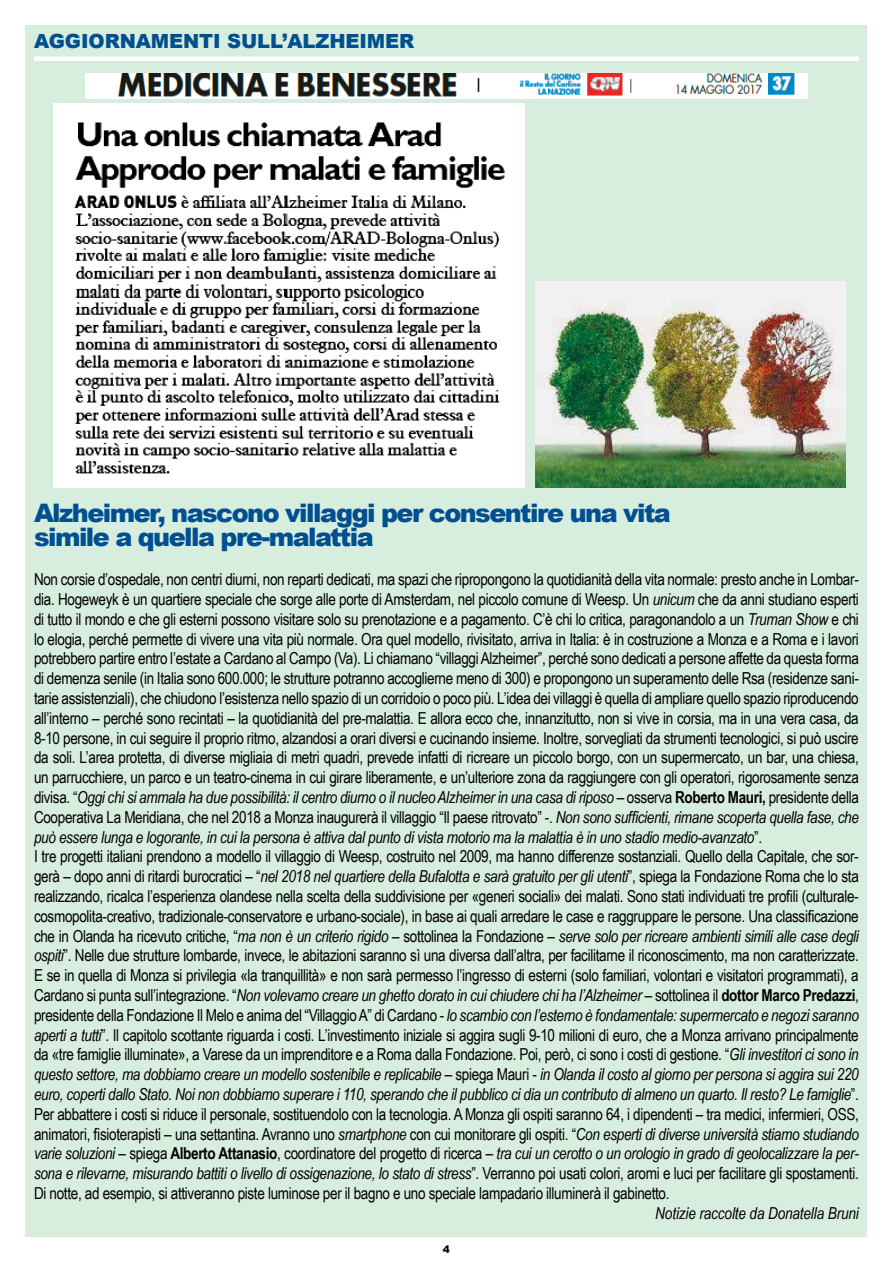
<style>
.page{position:relative;width:893px;height:1263px;background:#fff}
.page>*{position:absolute;margin:0;border:0;box-sizing:border-box;transform-origin:0 0}
.t1{font:900 25.5px/24px "Arial";letter-spacing:-.06em;color:#004f91}
.t2{font:900 19.5px "Arial";letter-spacing:-.005em;color:#004f91}
.t3{font:16.5px/19.8px "Arial Narrow";letter-spacing:-.02em;color:#000}
.t4{font:italic 16.5px "Arial Narrow";letter-spacing:-.005em;color:#000}
.t5{font:900 10.5px "Arial";color:#000}
.s1{font-style:italic}
.s2{font-weight:700}
</style>
<div class="page">
<div style="left:26px;top:26px;width:841px;height:1211px;background:#d7eddd"></div>
<div style="left:34px;top:56px;width:825px;height:5px;background:#fff"></div>
<img style="left:536px;top:282px;width:309px;height:206px">
<img style="left:54px;top:103px;width:470px;height:385px">
<img style="left:85px;top:73px;width:723px;height:25px">
<p class="t2" style="left:34px;top:27px;width:382px">AGGIORNAMENTI SULL’ALZHEIMER</p>
<h1 class="t1" style="left:34px;top:500px;width:638px">Alzheimer, nascono villaggi per consentire una vita simile a quella pre-malattia</h1>
<p class="t3" style="left:34px;top:569px;width:826px">Non corsie d’ospedale, non centri diurni, non reparti dedicati, ma spazi che ripropongono la quotidianità della vita normale: presto anche in Lombar&shy;dia. Hogeweyk è un quartiere speciale che sorge alle porte di Amsterdam, nel piccolo comune di Weesp. Un <span class="s1">unicum</span> che da anni studiano esperti di tutto il mondo e che gli esterni possono visitare solo su prenotazione e a pagamento. C’è chi lo critica, paragonandolo a un <span class="s1">Truman Show</span> e chi lo elogia, perché permette di vivere una vita più normale. Ora quel modello, rivisitato, arriva in Italia: è in costruzione a Monza e a Roma e i lavori potrebbero partire entro l’estate a Cardano al Campo (Va). Li chiamano “villaggi Alzheimer”, perché sono dedicati a persone affette da questa forma di demenza senile (in Italia sono 600.000; le strutture potranno accoglierne meno di 300) e propongono un superamento delle Rsa (residenze sani&shy;tarie assistenziali), che chiudono l’esistenza nello spazio di un corridoio o poco più. L’idea dei villaggi è quella di ampliare quello spazio riproducendo all’interno – perché sono recintati – la quotidianità del pre-malattia. E allora ecco che, innanzitutto, non si vive in corsia, ma in una vera casa, da 8-10 persone, in cui seguire il proprio ritmo, alzandosi a orari diversi e cucinando insieme. Inoltre, sorvegliati da strumenti tecnologici, si può uscire da soli. L’area protetta, di diverse migliaia di metri quadri, prevede infatti di ricreare un piccolo borgo, con un supermercato, un bar, una chiesa, un parrucchiere, un parco e un teatro-cinema in cui girare liberamente, e un’ulteriore zona da raggiungere con gli operatori, rigorosamente senza divisa. “<span class="s1">Oggi chi si ammala ha due possibilità: il centro diurno o il nucleo Alzheimer in una casa di riposo</span> – osserva <span class="s2">Roberto Mauri,</span> presidente della Cooperativa La Meridiana, che nel 2018 a Monza inaugurerà il villaggio “Il paese ritrovato” -. <span class="s1">Non sono sufficienti, rimane scoperta quella fase, che può essere lunga e logorante, in cui la persona è attiva dal punto di vista motorio ma la malattia è in uno stadio medio-avanzato</span>”.<br>I tre progetti italiani prendono a modello il villaggio di Weesp, costruito nel 2009, ma hanno differenze sostanziali. Quello della Capitale, che sor&shy;gerà – dopo anni di ritardi burocratici – “<span class="s1">nel 2018 nel quartiere della Bufalotta e sarà gratuito per gli utenti</span>”, spiega la Fondazione Roma che lo sta realizzando, ricalca l’esperienza olandese nella scelta della suddivisione per «generi sociali» dei malati. Sono stati individuati tre profili (culturale&shy;cosmopolita-creativo, tradizionale-conservatore e urbano-sociale), in base ai quali arredare le case e raggruppare le persone. Una classificazione che in Olanda ha ricevuto critiche, “<span class="s1">ma non è un criterio rigido</span> – sottolinea la Fondazione – <span class="s1">serve solo per ricreare ambienti simili alle case degli ospiti</span>”. Nelle due strutture lombarde, invece, le abitazioni saranno sì una diversa dall’altra, per facilitarne il riconoscimento, ma non caratterizzate.<br>E se in quella di Monza si privilegia «la tranquillità» e non sarà permesso l’ingresso di esterni (solo familiari, volontari e visitatori programmati), a Cardano si punta sull’integrazione. “<span class="s1">Non volevamo creare un ghetto dorato in cui chiudere chi ha l’Alzheimer</span> – sottolinea il <span class="s2">dottor Marco Predazzi</span>, presidente della Fondazione Il Melo e anima del “Villaggio A” di Cardano - <span class="s1">lo scambio con l’esterno è fondamentale: supermercato e negozi saranno aperti a tutti</span>”. Il capitolo scottante riguarda i costi. L’investimento iniziale si aggira sugli 9-10 milioni di euro, che a Monza arrivano principalmente da «tre famiglie illuminate», a Varese da un imprenditore e a Roma dalla Fondazione. Poi, però, ci sono i costi di gestione. “<span class="s1">Gli investitori ci sono in questo settore, ma dobbiamo creare un modello sostenibile e replicabile</span> – spiega Mauri - <span class="s1">in Olanda il costo al giorno per persona si aggira sui 220 euro, coperti dallo Stato. Noi non dobbiamo superare i 110, sperando che il pubblico ci dia un contributo di almeno un quarto. Il resto? Le famiglie</span>”.<br>Per abbattere i costi si riduce il personale, sostituendolo con la tecnologia. A Monza gli ospiti saranno 64, i dipendenti – tra medici, infermieri, OSS, animatori, fisioterapisti – una settantina. Avranno uno <span class="s1">smartphone</span> con cui monitorare gli ospiti. “<span class="s1">Con esperti di diverse università stiamo studiando varie soluzioni</span> – spiega <span class="s2">Alberto Attanasio</span>, coordinatore del progetto di ricerca – <span class="s1">tra cui un cerotto o un orologio in grado di geolocalizzare la per&shy;sona e rilevarne, misurando battiti o livello di ossigenazione, lo stato di stress</span>”. Verranno poi usati colori, aromi e luci per facilitare gli spostamenti.<br>Di notte, ad esempio, si attiveranno piste luminose per il bagno e uno speciale lampadario illuminerà il gabinetto.</p>
<p class="t4" style="left:655px;top:1201px;width:205px">Notizie raccolte da Donatella Bruni</p>
<p class="t5" style="left:443px;top:1241px;width:9px">4</p>
</div>
